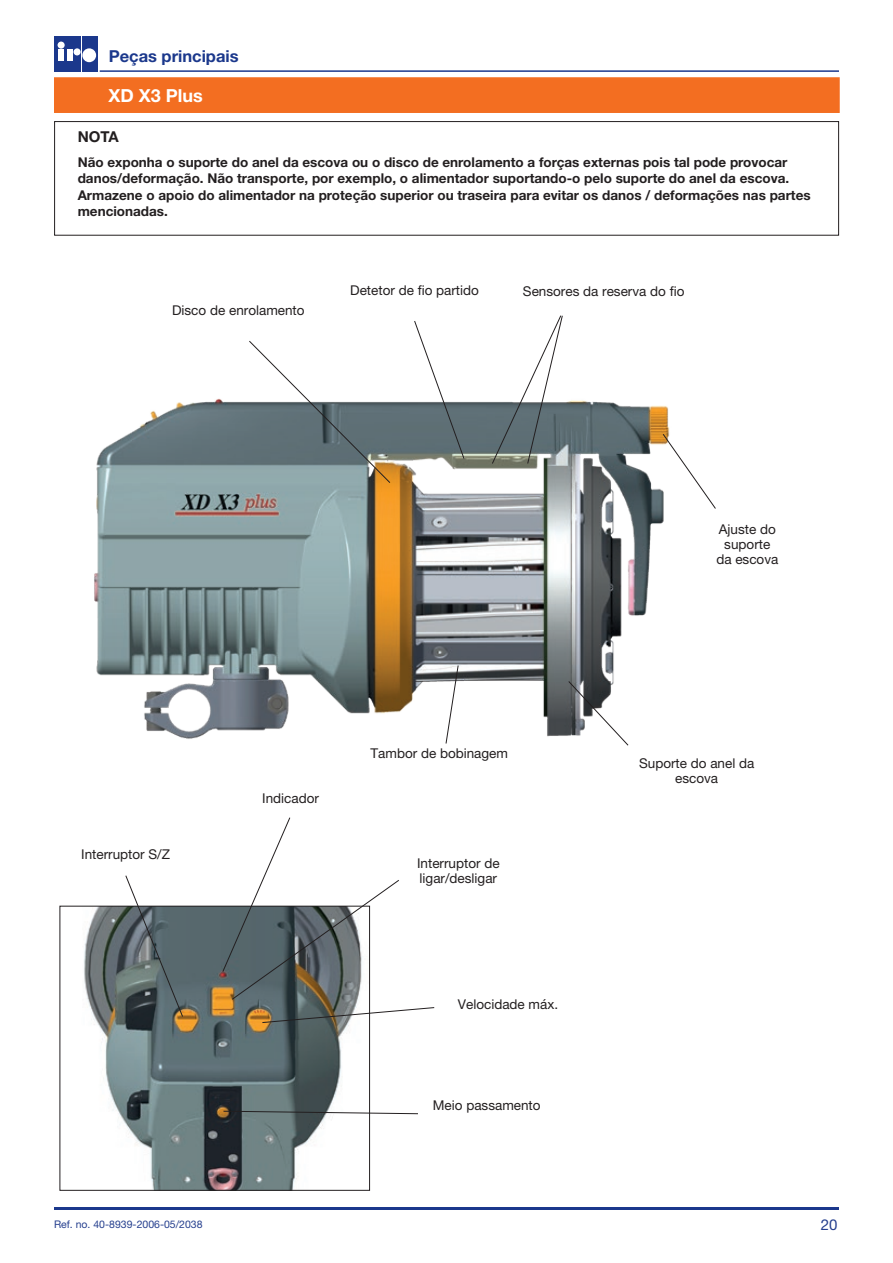
<style>
.page{position:relative;width:893px;height:1263px;background:#fff}
.page>*{position:absolute;margin:0;border:0;box-sizing:border-box;transform-origin:0 0}
.t1{font:700 18px "Helvetica Neue LT Std";color:#fff}
.t2{font:700 16.5px "Helvetica Neue LT Std";color:#1b388c}
.t3{font:700 15px "Helvetica Neue LT Std";color:#231f20}
.t4{font:15px "Helvetica Neue LT Pro";color:#253f8e}
.t5{font:700 13.5px/16.5px "Helvetica Neue LT Std";color:#231f20}
.t6{font:13.5px/15px "Helvetica Neue LT Pro";color:#231f20;text-align:center}
.t7{font:10.5px "Helvetica Neue LT Pro";color:#253f8e}
</style>
<div class="page">
<div style="left:54px;top:36px;width:43px;height:36px;background:#1b388c"></div>
<hr style="left:81px;top:36px;width:1px;height:36px;background:#fff">
<div style="left:67px;top:49px;width:6px;height:12px;background:#fff"></div>
<div style="left:58px;top:42px;width:7px;height:7px;background:#fff;border-radius:50%"></div>
<div style="left:58px;top:49px;width:6px;height:12px;background:#fff"></div>
<div style="left:82px;top:48px;width:14px;height:14px;background:#fff;border-radius:50%"></div>
<div style="left:74px;top:48px;width:7px;height:7px;background:#fff;border-radius:50%"></div>
<hr style="left:54px;top:1208px;width:785px;height:2px;background:#1b388c">
<hr style="left:100px;top:70px;width:739px;height:2px;background:#1b388c">
<div style="left:54px;top:77px;width:786px;height:36px;background:#f36e21;border:2px solid #f36e21"></div>
<img style="left:84px;top:908px;width:274px;height:281px">
<img style="left:94px;top:398px;width:576px;height:341px">
<svg style="left:414px;top:321px;width:50px;height:138px"></svg>
<svg style="left:249px;top:341px;width:142px;height:142px"></svg>
<svg style="left:445px;top:665px;width:14px;height:79px"></svg>
<svg style="left:492px;top:315px;width:71px;height:149px"></svg>
<svg style="left:662px;top:434px;width:54px;height:75px"></svg>
<svg style="left:568px;top:681px;width:61px;height:65px"></svg>
<svg style="left:222px;top:817px;width:177px;height:183px"></svg>
<svg style="left:262px;top:1007px;width:173px;height:16px"></svg>
<svg style="left:125px;top:875px;width:58px;height:142px"></svg>
<svg style="left:223px;top:1110px;width:195px;height:4px"></svg>
<div style="left:54px;top:121px;width:785px;height:115px;border:1px solid #231f20"></div>
<p class="t2" style="left:109px;top:46px;width:131px">Peças principais</p>
<h1 class="t1" style="left:109px;top:84px;width:96px">XD X3 Plus</h1>
<p class="t3" style="left:78px;top:127px;width:43px">NOTA</p>
<p class="t5" style="left:78px;top:153px;width:734px">Não exponha o suporte do anel da escova ou o disco de enrolamento a forças externas pois tal pode provocar danos/deformação. Não transporte, por exemplo, o alimentador suportando-o pelo suporte do anel da escova.<br>Armazene o apoio do alimentador na proteção superior ou traseira para evitar os danos / deformações nas partes mencionadas.</p>
<p class="t6" style="left:172px;top:303px;width:134px">Disco de enrolamento</p>
<p class="t6" style="left:350px;top:282px;width:130px">Detetor de fio partido</p>
<p class="t6" style="left:523px;top:284px;width:163px">Sensores da reserva do fio</p>
<p class="t6" style="left:81px;top:847px;width:90px">Interruptor S/Z</p>
<p class="t7" style="left:54px;top:1218px;width:150px">Ref. no. 40-8939-2006-05/2038</p>
<p class="t6" style="left:262px;top:791px;width:58px">Indicador</p>
<p class="t6" style="left:370px;top:746px;width:139px">Tambor de bobinagem</p>
<p class="t6" style="left:417px;top:856px;width:84px;text-align:left">Interruptor de ligar/desligar</p>
<p class="t6" style="left:458px;top:996px;width:102px">Velocidade máx.</p>
<p class="t6" style="left:433px;top:1097px;width:109px">Meio passamento</p>
<p class="t6" style="left:716px;top:522px;width:64px">Ajuste do suporte da escova</p>
<p class="t6" style="left:639px;top:756px;width:117px">Suporte do anel da escova</p>
<p class="t4" style="left:821px;top:1216px;width:18px">20</p>
</div>
